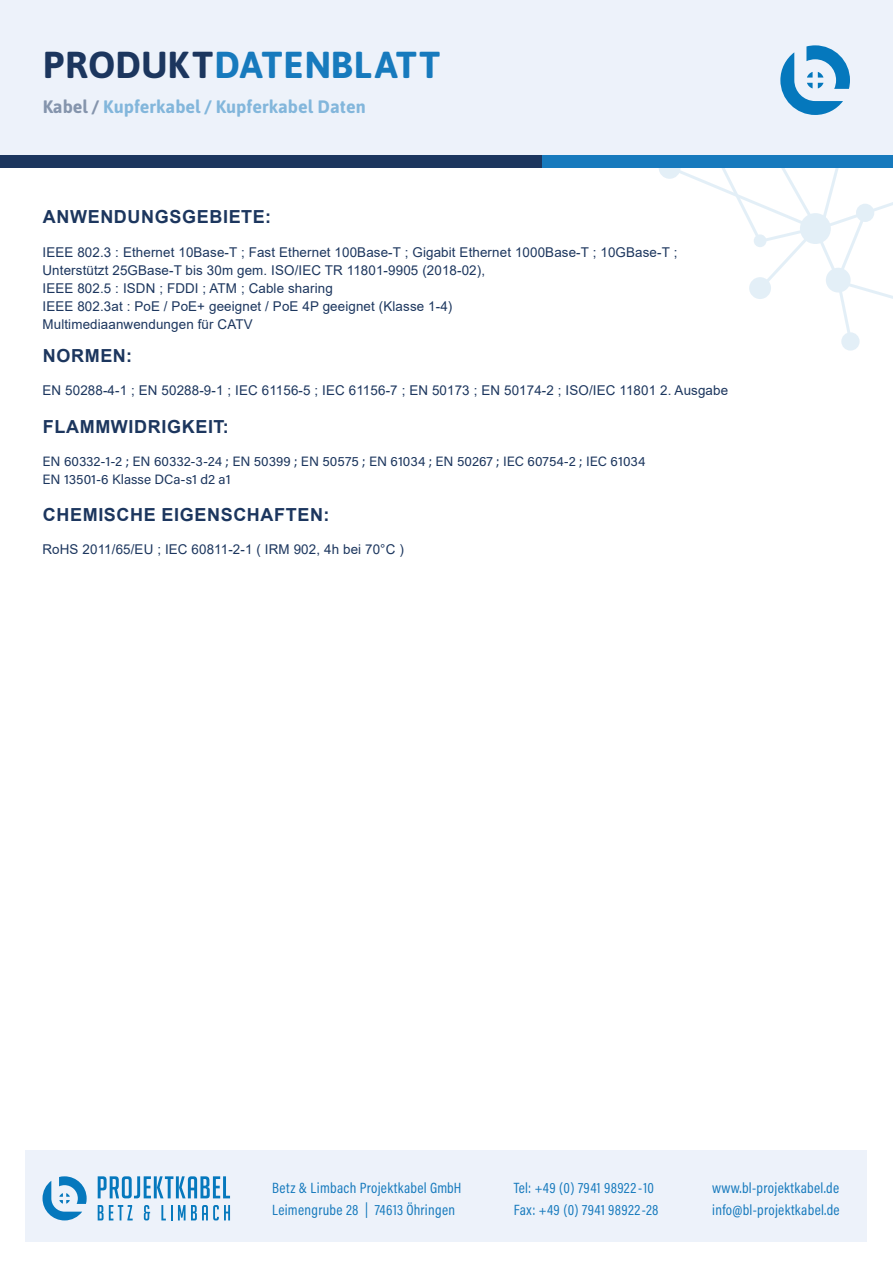
<style>
.page{position:relative;width:893px;height:1263px;background:#fff}
.page>*{position:absolute;margin:0;border:0;box-sizing:border-box;transform-origin:0 0}
.t1{font:700 37.5px "Asap";letter-spacing:.01em;color:#177abd}
.t2{font:700 18px "Arial";letter-spacing:.035em;color:#1c365e}
.t3{font:700 18px "Asap";color:#177abd}
.t4{font:15px/22.5px "Acumin Pro Cond";letter-spacing:.02em;color:#177abd}
.t5{font:13.5px/18px "Arial";letter-spacing:.01em;color:#1c365e}
.t6{font:13.5px/18px "Acumin Pro";color:#1c365e}
.s1{color:#1c365e}
</style>
<div class="page">
<div style="left:0;top:0;width:893px;height:165px;background:#edf2fa"></div>
<div style="left:26px;top:1150px;width:841px;height:92px;background:#edf2fa"></div>
<svg style="left:43px;top:1176px;width:44px;height:44px"></svg>
<svg style="left:98px;top:1176px;width:132px;height:22px"></svg>
<svg style="left:98px;top:1205px;width:35px;height:15px"></svg>
<svg style="left:144px;top:1205px;width:6px;height:15px"></svg>
<svg style="left:161px;top:1205px;width:11px;height:15px"></svg>
<svg style="left:178px;top:1205px;width:52px;height:15px"></svg>
<svg style="left:780px;top:45px;width:70px;height:70px"></svg>
<div style="left:0;top:155px;width:694px;height:13px;background:#1c365e"></div>
<div style="left:542px;top:155px;width:351px;height:13px;background:#177abd"></div>
<div style="left:843px;top:334px;width:15px;height:15px;background:#e3eff7;border-radius:50%"></div>
<div style="left:841px;top:332px;width:19px;height:19px;border:3px solid #177abd;border-radius:50%"></div>
<svg style="left:659px;top:168px;width:234px;height:176px"></svg>
<svg style="left:660px;top:158px;width:19px;height:20px"></svg>
<div style="left:659px;top:157px;width:22px;height:22px;border:2px solid #177abd;border-radius:50%"></div>
<h1 class="t1" style="left:43px;top:38px;width:399px"><span class="s1">PRODUKT</span>DATENBLATT</h1>
<h2 class="t3" style="left:43px;top:93px;width:325px"><span class="s1">Kabel /</span> Kupferkabel / Kupferkabel Daten</h2>
<h2 class="t2" style="left:43px;top:204px;width:230px">ANWENDUNGSGEBIETE:</h2>
<p class="t5" style="left:43px;top:243px;width:636px">IEEE 802.3 : Ethernet 10Base-T ; Fast Ethernet 100Base-T ; Gigabit Ethernet 1000Base-T ; 10GBase-T ; Unterstützt 25GBase-T bis 30m gem. ISO/IEC TR 11801-9905 (2018-02),<br>IEEE 802.5 : ISDN ; FDDI ; ATM ; Cable sharing<br>IEEE 802.3at : PoE / PoE+ geeignet / PoE 4P geeignet (Klasse 1-4)<br>Multimediaanwendungen für CATV</p>
<h2 class="t2" style="left:43px;top:343px;width:91px">NORMEN:</h2>
<p class="t5" style="left:43px;top:381px;width:687px">EN 50288-4-1 ; EN 50288-9-1 ; IEC 61156-5 ; IEC 61156-7 ; EN 50173 ; EN 50174-2 ; ISO/IEC 11801 2. Ausgabe</p>
<h2 class="t2" style="left:43px;top:414px;width:188px">FLAMMWIDRIGKEIT:</h2>
<p class="t6" style="left:43px;top:452px;width:604px">EN 60332-1-2 ; EN 60332-3-24 ; EN 50399 ; EN 50575 ; EN 61034 ; EN 50267 ; IEC 60754-2 ; IEC 61034<br>EN 13501-6 Klasse DCa-s1 d2 a1</p>
<h2 class="t2" style="left:43px;top:501px;width:288px">CHEMISCHE EIGENSCHAFTEN:</h2>
<p class="t5" style="left:43px;top:540px;width:363px">RoHS 2011/65/EU ; IEC 60811-2-1 ( IRM 902, 4h bei 70°C )</p>
<p class="t4" style="left:514px;top:1176px;width:146px">Tel: +49 (0) 7941 98922-10<br>Fax: +49 (0) 7941 98922-28</p>
<p class="t4" style="left:272px;top:1176px;width:191px">Betz &amp; Limbach Projektkabel GmbH<br>Leimengrube 28 | 74613 Öhringen</p>
<p class="t4" style="left:712px;top:1176px;width:129px">www.bl-projektkabel.de info@bl-projektkabel.de</p>
</div>
